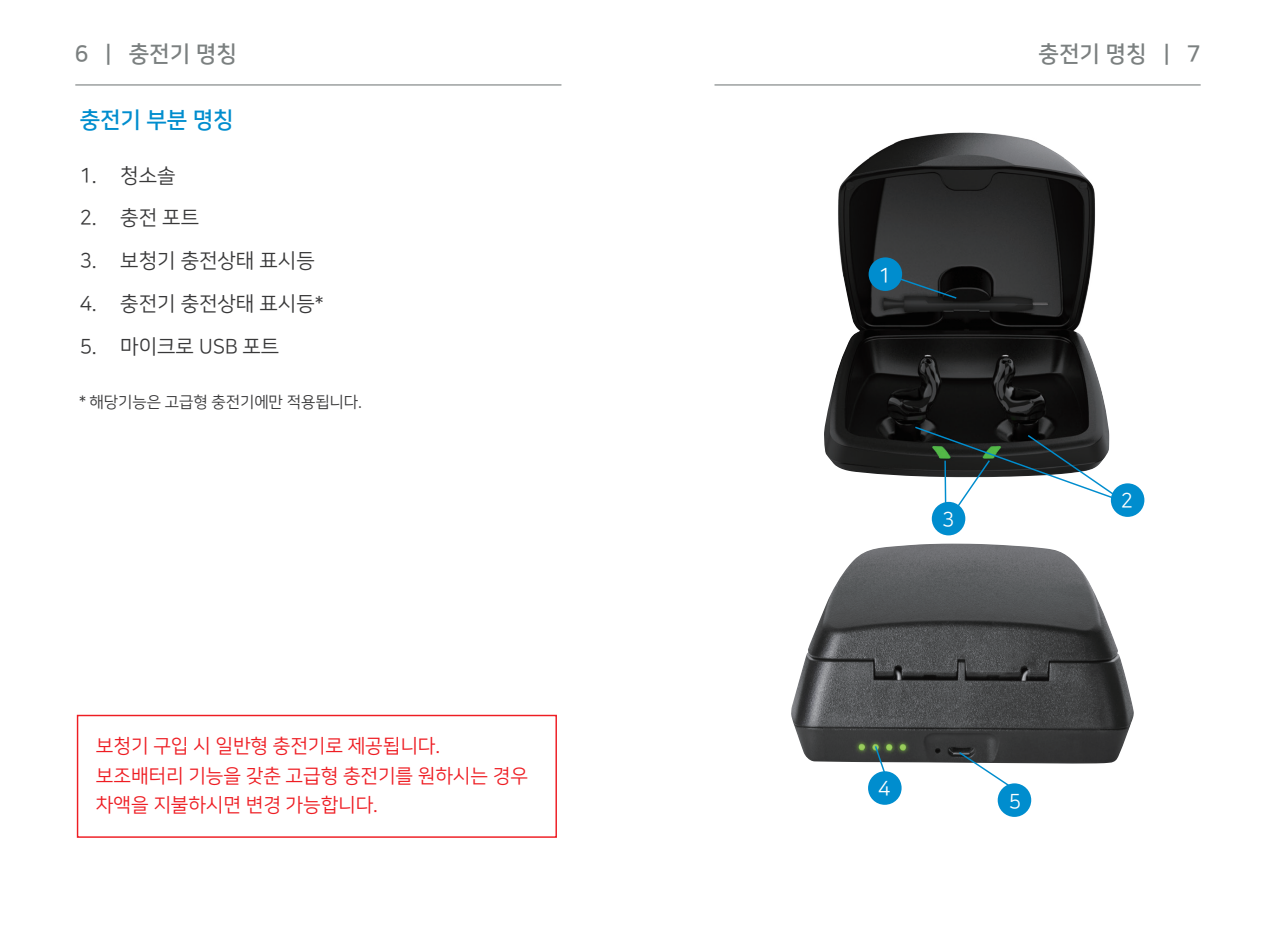
<style>
.page{position:relative;width:1276px;height:925px;background:#fff}
.page>*{position:absolute;margin:0;border:0;box-sizing:border-box;transform-origin:0 0}
.t1{font:22.5px "Nanum Square B";color:#7b8080}
.t2{font:22.5px "Nanum Square B";letter-spacing:-.005em;color:#008dce}
.t3{font:20.25px/42.8px "Nanum Square R";color:#383839;text-align:justify}
.t4{font:20.25px "Nanum Square R";color:#fff}
.t5{font:19.35px/29.2px "Nanum Square R";letter-spacing:-.005em;color:#ee1d23}
.t6{font:15.75px "Nanum Square R";letter-spacing:-.005em;color:#383839}
.s1{font-size:19.35px}
</style>
<div class="page">
<hr style="left:75px;top:84px;width:486px;height:1px;background:#7b8080">
<hr style="left:714px;top:84px;width:486px;height:1px;background:#7b8080">
<img style="left:791px;top:543px;width:343px;height:221px">
<svg style="left:957px;top:750px;width:58px;height:35px"></svg>
<svg style="left:873px;top:744px;width:17px;height:29px"></svg>
<div style="left:868px;top:771px;width:33px;height:34px;background:#008dce;border-radius:50%"></div>
<div style="left:997px;top:783px;width:34px;height:34px;background:#008dce;border-radius:50%"></div>
<img style="left:824px;top:132px;width:284px;height:344px">
<svg style="left:882px;top:272px;width:76px;height:28px;background:#2a3235"></svg>
<svg style="left:913px;top:425px;width:220px;height:103px"></svg>
<div style="left:1111px;top:483px;width:33px;height:34px;background:#008dce;border-radius:50%"></div>
<div style="left:932px;top:502px;width:33px;height:33px;background:#008dce;border-radius:50%"></div>
<div style="left:868px;top:257px;width:34px;height:34px;background:#008dce;border-radius:50%"></div>
<div style="left:77px;top:715px;width:480px;height:123px;border:1px solid #ee1d23"></div>
<p class="t1" style="left:75px;top:42px;width:164px">6 | 충전기 명칭</p>
<p class="t1" style="left:1038px;top:42px;width:164px">충전기 명칭 | 7</p>
<p class="t2" style="left:80px;top:108px;width:155px">충전기 부분 명칭</p>
<p class="t3" style="left:80px;top:154px;width:19px">1.<br>2.<br>3.<br>4.<br>5.</p>
<p class="t3" style="left:120px;top:154px;width:205px;text-align:left">청소솔<br>충전 포트<br>보청기 충전상태 표시등 충전기 충전상태 표시등<span class="s1">* </span>마이크로 USB 포트</p>
<p class="t6" style="left:75px;top:394px;width:288px">＊해당기능은 고급형 충전기에만 적용됩니다.</p>
<p class="t5" style="left:96px;top:732px;width:433px">보청기 구입 시 일반형 충전기로 제공됩니다. 보조배터리 기능을 갖춘 고급형 충전기를 원하시는 경우 차액을 지불하시면 변경 가능합니다.</p>
<p class="t4" style="left:878px;top:265px;width:14px">1</p>
<p class="t4" style="left:942px;top:509px;width:14px">3</p>
<p class="t4" style="left:878px;top:778px;width:14px">4</p>
<p class="t4" style="left:1008px;top:791px;width:14px">5</p>
<p class="t4" style="left:1121px;top:490px;width:14px">2</p>
</div>
